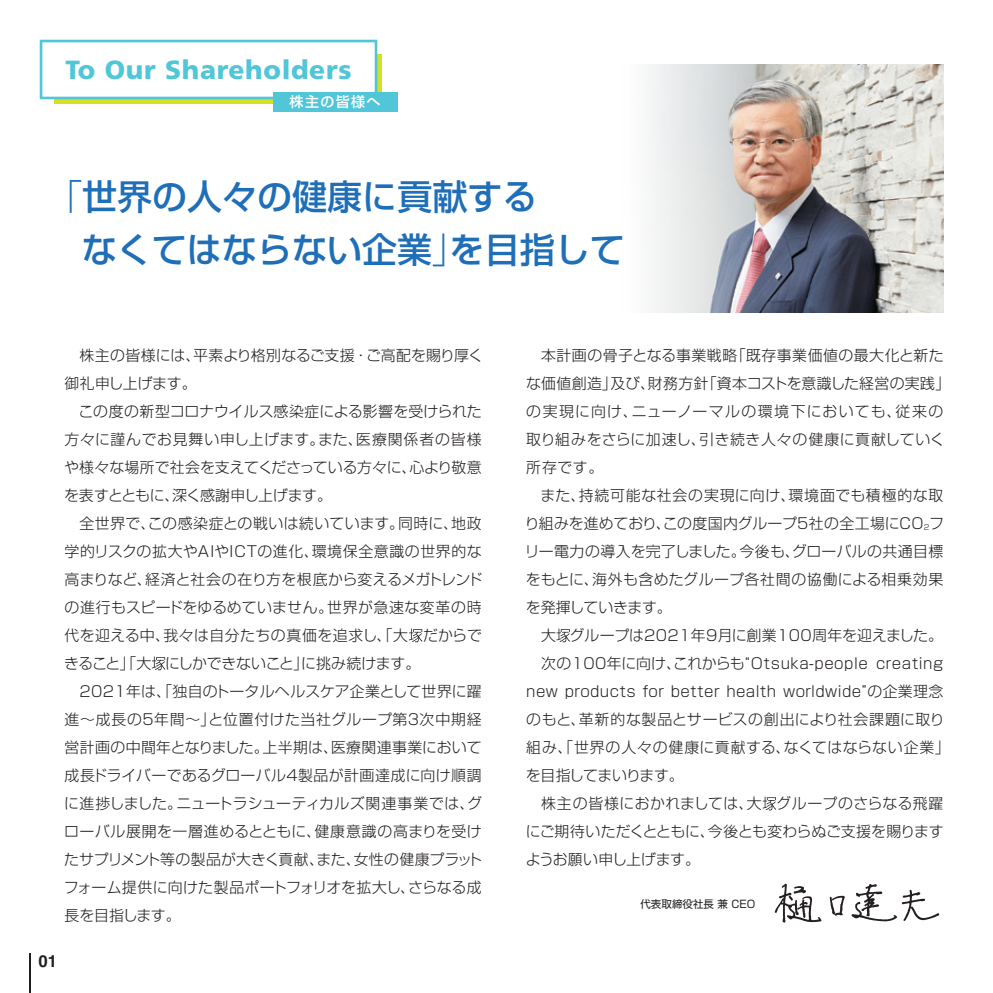
<style>
.page{position:relative;width:993px;height:993px;background:#fff}
.page>*{position:absolute;margin:0;border:0;box-sizing:border-box;transform-origin:0 0}
.t1{font:500 35px/52.5px "Shin Go Pr 5";color:#1f6fb8}
.t2{font:900 26.25px "Frutiger LT Std";letter-spacing:.025em;color:#51c6d8}
.t3{font:700 16.62px "Helvetica LT Std";color:#231f20}
.t4{font:300 14.88px/28px "Shin Go Pr 5";letter-spacing:.025em;color:#231f20;text-align:justify}
.t5{font:300 14.88px/28px "Shin Go Pr 5";letter-spacing:-.005em;color:#231f20}
.t6{font:300 14.88px "Shin Go Pr 5";letter-spacing:.05em;color:#231f20}
.t7{font:300 14.88px "Shin Go Pr 5";letter-spacing:-.015em;color:#231f20}
.t8{font:300 14.88px "Shin Go Pr 5";letter-spacing:-.025em;color:#231f20}
.t9{font:300 14.88px "Shin Go Pr 5";letter-spacing:-.03em;color:#231f20}
.t10{font:500 14px "Shin Go Pr 5";letter-spacing:.1em;color:#fff}
.t11{font:10.5px "Shin Go Pr 5";color:#231f20}
.s1{font-weight:300}
.s2{font-size:7.35px}
</style>
<div class="page">
<svg style="left:55px;top:55px;width:327px;height:49px"></svg>
<div style="left:41px;top:41px;width:335px;height:57px;background:#fff"></div>
<div style="left:40px;top:40px;width:337px;height:59px;border:3px solid #51c6d8"></div>
<img style="left:649px;top:64px;width:294px;height:249px">
<svg style="left:408px;top:628px;width:14px;height:14px"></svg>
<svg style="left:152px;top:656px;width:13px;height:14px"></svg>
<svg style="left:556px;top:628px;width:14px;height:14px"></svg>
<svg style="left:762px;top:796px;width:14px;height:14px"></svg>
<svg style="left:851px;top:884px;width:87px;height:37px"></svg>
<svg style="left:829px;top:895px;width:15px;height:20px"></svg>
<svg style="left:774px;top:883px;width:47px;height:39px"></svg>
<div style="left:273px;top:92px;width:124px;height:20px;background:#51c6d8"></div>
<hr style="left:30px;top:952px;width:1px;height:40px;background:#231f20">
<h2 class="t2" style="left:66px;top:54px;width:287px">To Our Shareholders</h2>
<p class="t10" style="left:289px;top:90px;width:92px">株主の皆様へ</p>
<h1 class="t1" style="left:82px;top:168px;width:544px;text-indent:-35px"><span class="s1">「</span>世界の人々の健康に貢献する<br>なくてはならない企業<span class="s1">」</span>を目指して</h1>
<p class="t5" style="left:64px;top:339px;width:420px;text-indent:15px">株主の皆様には、平素より格別なるご支援・ご高配を賜り厚く御礼申し上げます。</p>
<p class="t4" style="left:64px;top:395px;width:419px;text-indent:14px">この度の新型コロナウイルス感染症による影響を受けられた方々に謹んでお見舞い申し上げます。また、医療関係者の皆様や様々な場所で社会を支えてくださっている方々に、心より敬意を表すとともに、深く感謝申し上げます。</p>
<p class="t4" style="left:64px;top:507px;width:419px;text-indent:15px">全世界で、この感染症との戦いは続いています。同時に、地政学的リスクの拡大やAIやICTの進化、環境保全意識の世界的な高まりなど、経済と社会の在り方を根底から変えるメガトレンドの進行もスピードをゆるめていません。世界が急速な変革の時代を迎える中、我々は自分たちの真価を追求し、「大 だからできること」「大 にしかできないこと」に挑み続けます。</p>
<p class="t4" style="left:64px;top:675px;width:420px;text-indent:16px">2021年は、「独自のトータルヘルスケア企業として世界に躍進～成長の5年間～」と位置付けた当社グループ第3次中期経営計画の中間年となりました。上半期は、医療関連事業において成長ドライバーであるグローバル4製品が計画達成に向け順調に進捗しました。ニュートラシューティカルズ関連事業では、グローバル展開を一層進めるとともに、健康意識の高まりを受けたサプリメント等の製品が大きく貢献、また、女性の健康プラットフォーム提供に向けた製品ポートフォリオを拡大し、さらなる成長を目指します。</p>
<p class="t3" style="left:39px;top:950px;width:20px">01</p>
<p class="t4" style="left:526px;top:339px;width:425px;text-align:left;text-indent:15px">本計画の骨子となる事業戦略「既存事業価値の最大化と新たな価値創造」及び、財務方針「資本コストを意識した経営の実践」の実現に向け、ニューノーマルの環境下においても、従来の取り組みをさらに加速し、引き続き人々の健康に貢献していく所存です。</p>
<p class="t4" style="left:525px;top:479px;width:420px;text-indent:16px">また、持続可能な社会の実現に向け、環境面でも積極的な取り組みを進めており、この度国内グループ5社の全工場にCO<span class="s2">2</span>フリー電力の導入を完了しました。今後も、グローバルの共通目標をもとに、海外も含めたグループ各社間の協働による相乗効果を発揮していきます。</p>
<p class="t4" style="left:541px;top:619px;width:403px">大 グループは2021年9月に創業100周年を迎えました。</p>
<p class="t4" style="left:541px;top:647px;width:403px">次の100年に向け、これからも“Otsuka-people creating</p>
<p class="t4" style="left:526px;top:675px;width:418px">new products for better health worldwide”の企業理念</p>
<p class="t4" style="left:526px;top:703px;width:420px">のもと、革新的な製品とサービスの創出により社会課題に取り</p>
<p class="t6" style="left:526px;top:734px;width:425px">組み、「世界の人々の健康に貢献する、なくてはならない企業」</p>
<p class="t9" style="left:525px;top:762px;width:159px">を目指してまいります。</p>
<p class="t4" style="left:541px;top:787px;width:403px">株主の皆様におかれましては、大 グループのさらなる飛躍</p>
<p class="t7" style="left:525px;top:818px;width:419px">にご期待いただくとともに、今後とも変わらぬご支援を賜ります</p>
<p class="t8" style="left:525px;top:846px;width:176px">ようお願い申し上げます。</p>
<p class="t11" style="left:640px;top:895px;width:116px">代表取締役社長 兼 CEO</p>
</div>
